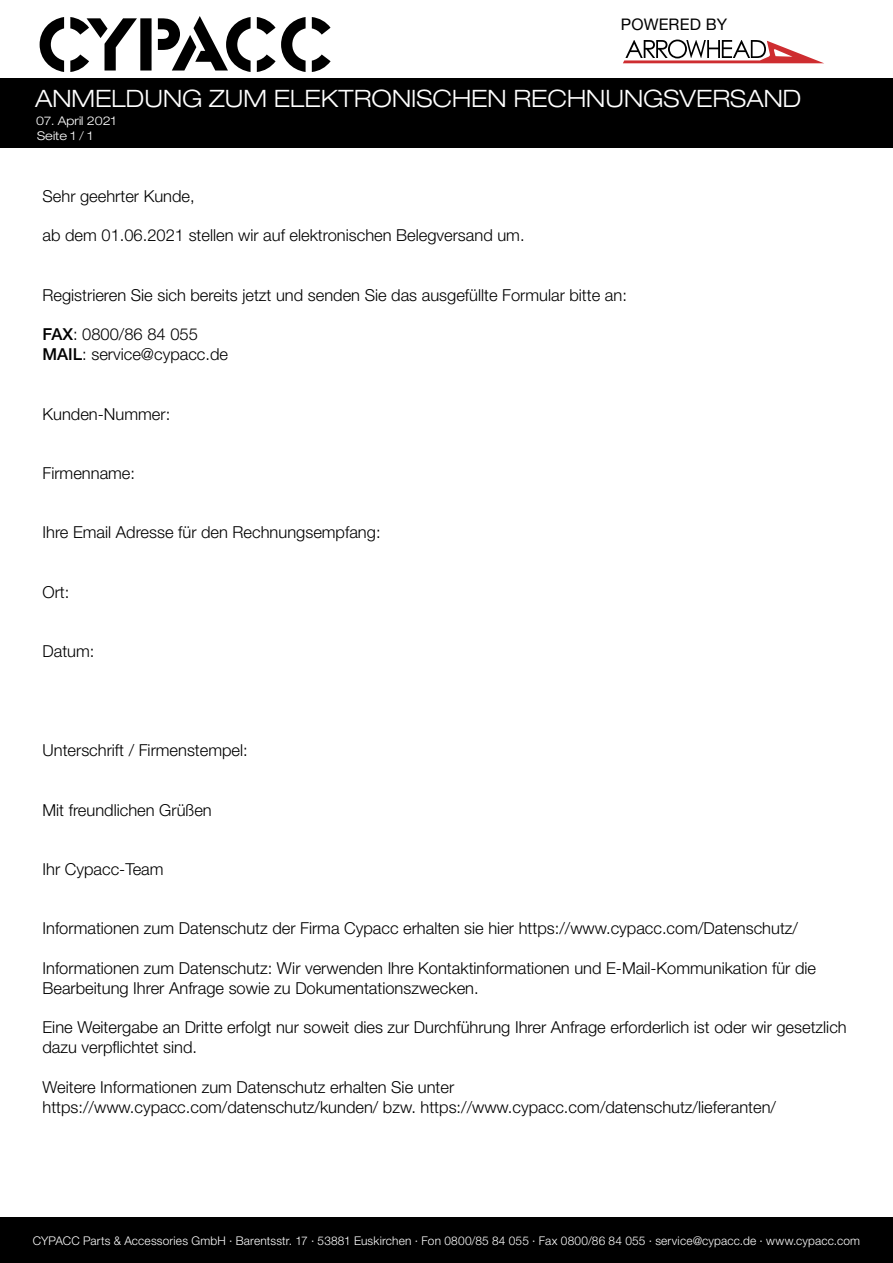
<style>
.page{position:relative;width:893px;height:1263px;background:#fff}
.page>*{position:absolute;margin:0;border:0;box-sizing:border-box;transform-origin:0 0}
.t1{font:300 expanded 24px "Helvetica Neue LT Pro";color:#fff}
.t2{font:300 16.5px/19.8px "Helvetica Neue LT Pro";color:#000}
.t3{font:16.05px "Helvetica Neue LT Pro";letter-spacing:.01em;color:#000}
.t4{font:300 12px "Helvetica Neue LT Pro";letter-spacing:.015em;color:#fff}
.t5{font:300 expanded 12px "Helvetica Neue LT Pro";color:#fff}
.s1{font-weight:500}
</style>
<div class="page">
<div style="left:0;top:78px;width:893px;height:70px;background:#000"></div>
<div style="left:0;top:1217px;width:893px;height:46px;background:#000"></div>
<svg style="left:623px;top:39px;width:201px;height:25px"></svg>
<svg style="left:39px;top:16px;width:292px;height:56px"></svg>
<p class="t3" style="left:621px;top:14px;width:108px">POWERED BY</p>
<h1 class="t1" style="left:35px;top:83px;width:768px">ANMELDUNG ZUM ELEKTRONISCHEN RECHNUNGSVERSAND</h1>
<p class="t5" style="left:37px;top:128px;width:57px">Seite 1 / 1</p>
<p class="t5" style="left:36px;top:113px;width:82px">07. April 2021</p>
<p class="t2" style="left:43px;top:186px;width:154px">Sehr geehrter Kunde,</p>
<p class="t2" style="left:43px;top:225px;width:484px">ab dem 01.06.2021 stellen wir auf elektronischen Belegversand um.</p>
<p class="t2" style="left:43px;top:285px;width:586px">Registrieren Sie sich bereits jetzt und senden Sie das ausgefüllte Formular bitte an:</p>
<p class="t2" style="left:43px;top:324px;width:187px"><span class="s1">FAX</span>: 0800/86 84 055<br><span class="s1">MAIL</span>: service@cypacc.de</p>
<p class="t2" style="left:43px;top:403px;width:129px">Kunden-Nummer:</p>
<p class="t2" style="left:43px;top:463px;width:94px">Firmenname:</p>
<p class="t2" style="left:43px;top:522px;width:340px">Ihre Email Adresse für den Rechnungsempfang:</p>
<p class="t2" style="left:43px;top:582px;width:28px">Ort:</p>
<p class="t2" style="left:43px;top:641px;width:53px">Datum:</p>
<p class="t2" style="left:43px;top:740px;width:207px">Unterschrift / Firmenstempel:</p>
<p class="t2" style="left:43px;top:799px;width:171px">Mit freundlichen Grüßen</p>
<p class="t2" style="left:43px;top:859px;width:123px">Ihr Cypacc-Team</p>
<p class="t2" style="left:43px;top:918px;width:757px">Informationen zum Datenschutz der Firma Cypacc erhalten sie hier https://www.cypacc.com/Datenschutz/</p>
<p class="t2" style="left:43px;top:958px;width:775px">Informationen zum Datenschutz: Wir verwenden Ihre Kontaktinformationen und E-Mail-Kommunikation für die<br>Bearbeitung Ihrer Anfrage sowie zu Dokumentationszwecken.</p>
<p class="t2" style="left:43px;top:1017px;width:806px">Eine Weitergabe an Dritte erfolgt nur soweit dies zur Durchführung Ihrer Anfrage erforderlich ist oder wir gesetzlich dazu verpflichtet sind.</p>
<p class="t2" style="left:43px;top:1077px;width:735px">Weitere Informationen zum Datenschutz erhalten Sie unter https://www.cypacc.com/datenschutz/kunden/ bzw. https://www.cypacc.com/datenschutz/lieferanten/</p>
<p class="t4" style="left:33px;top:1233px;width:829px">CYPACC Parts &amp; Accessories GmbH · Barentsstr. 17 · 53881 Euskirchen · Fon 0800/85 84 055 · Fax 0800/86 84 055 · service@cypacc.de · www.cypacc.com</p>
</div>
